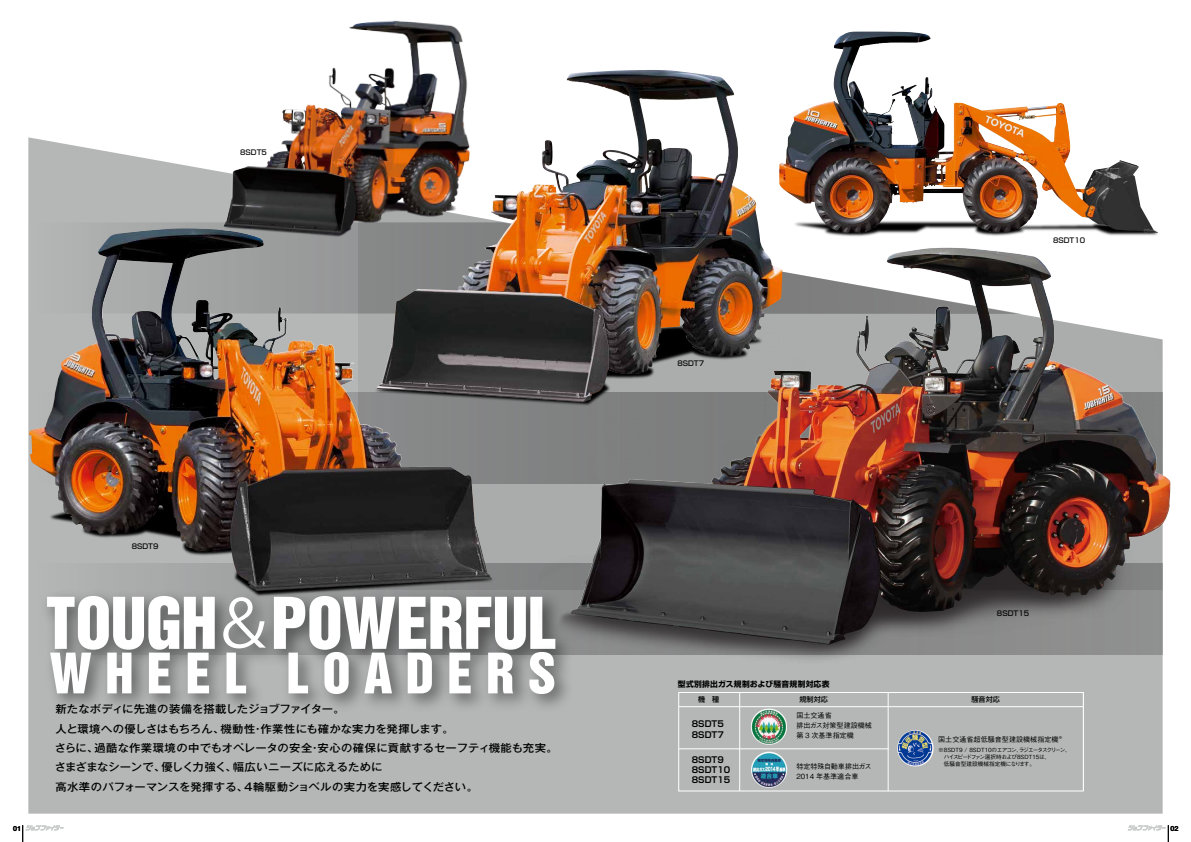
<style>
.page{position:relative;width:1191px;height:842px;background:#fff}
.page>*{position:absolute;margin:0;border:0;box-sizing:border-box;transform-origin:0 0}
.t1{font:65.2px "Helvetica Inserat";letter-spacing:-.015em;color:#fff}
.t2{font:51px "Helvetica Inserat";letter-spacing:.26em;color:#fff}
.t3{font:500 10.8px/19.3px "Gothic MB101 Pro";letter-spacing:.005em;color:#000;scale:1.05 1}
.t4{font:700 8.5px/10.2px "Shin Go Pro De";color:#000}
.t5{font:700 7.8px "Shin Go Pro";letter-spacing:.03em;color:#000}
.t6{font:500 7.1px/9.9px "Gothic BBB Pro";color:#000}
.t7{font:500 7.1px "Shin Go Pro";color:#000}
.t8{font:700 7.1px "Helvetica Neue";color:#000}
.t9{font:500 5.7px/6.8px "Gothic BBB Pro";letter-spacing:-.045em;color:#000}
.s1{font-family:"Koz Go Pr 6 N"}
</style>
<div class="page">
<div style="left:28px;top:137px;width:1134px;height:677px;background:#b5b6b6"></div>
<img style="left:492px;top:31px;width:670px;height:546px">
<img style="left:34px;top:577px;width:505px;height:118px">
<img style="left:37px;top:635px;width:557px;height:94px">
<img style="left:213px;top:20px;width:253px;height:209px">
<div style="left:492px;top:402px;width:47px;height:37px;background:#828383"></div>
<img style="left:377px;top:70px;width:284px;height:332px">
<div style="left:678px;top:692px;width:405px;height:99px;background:#b5b6b6"></div>
<div style="left:678px;top:692px;width:405px;height:99px;border:1px solid #fff"></div>
<img style="left:752px;top:709px;width:17px;height:10px">
<img style="left:897px;top:730px;width:36px;height:36px">
<img style="left:751px;top:752px;width:36px;height:36px;border-radius:18px">
<hr style="left:678px;top:706px;width:405px;height:1px;background:#fff">
<hr style="left:678px;top:748px;width:211px;height:1px;background:#fff">
<hr style="left:739px;top:692px;width:1px;height:99px;background:#fff">
<hr style="left:1083px;top:692px;width:1px;height:99px;background:#fff">
<hr style="left:887px;top:692px;width:1px;height:99px;background:#fff">
<img style="left:28px;top:469px;width:472px;height:136px">
<img style="left:29px;top:229px;width:463px;height:362px">
<img style="left:768px;top:187px;width:394px;height:45px">
<img style="left:778px;top:32px;width:380px;height:200px">
<img style="left:539px;top:232px;width:632px;height:456px">
<svg style="left:23px;top:825px;width:41px;height:17px"></svg>
<svg style="left:1128px;top:825px;width:41px;height:17px"></svg>
<p class="t7" style="left:240px;top:147px;width:28px">8SDT5</p>
<p class="t7" style="left:132px;top:541px;width:28px">8SDT9</p>
<h1 class="t1" style="left:46px;top:584px;width:512px">TOUGH<span class="s1">＆</span>POWERFUL</h1>
<h2 class="t2" style="left:49px;top:643px;width:508px">WHEEL LOADERS</h2>
<p class="t3" style="left:55px;top:698px;width:480px">新たなボディに先進の装備を搭載したジョブファイター。<br>人と環境への優しさはもちろん、機動性・作業性にも確かな実力を発揮します。<br>さらに、過酷な作業環境の中でもオペレータの安全・安心の確保に貢献するセーフティ機能も充実。さまざまなシーンで、優しく力強く、幅広いニーズに応えるために<br>高水準のパフォーマンスを発揮する、4輪駆動ショベルの実力を実感してください。</p>
<p class="t7" style="left:677px;top:357px;width:28px">8SDT7</p>
<p class="t5" style="left:678px;top:677px;width:153px">型式別排出ガス規制および騒音規制対応表</p>
<p class="t7" style="left:1053px;top:235px;width:34px">8SDT10</p>
<p class="t7" style="left:997px;top:608px;width:34px">8SDT15</p>
<p class="t7" style="left:698px;top:694px;width:23px">機　種</p>
<p class="t4" style="left:692px;top:718px;width:34px">8SDT5<br>8SDT7</p>
<p class="t4" style="left:692px;top:753px;width:40px">8SDT9<br>8SDT10<br>8SDT15</p>
<p class="t7" style="left:799px;top:694px;width:30px">規制対応</p>
<p class="t7" style="left:971px;top:694px;width:30px">騒音対応</p>
<p class="t6" style="left:796px;top:710px;width:77px">国土交通省<br>排出ガス対策型建設機械第 3 次基準指定機</p>
<p class="t6" style="left:796px;top:760px;width:77px">特定特殊自動車排出ガス<br>2014 年基準適合車</p>
<p class="t6" style="left:938px;top:733px;width:126px">国土交通省超低騒音型建設機械指定機<sup>※</sup></p>
<p class="t9" style="left:938px;top:746px;width:134px">※8SDT9 / 8SDT10のエアコン、ラジエータスクリーン、　ハイスピードファン選択時および8SDT15は、<br>　低騒音型建設機械指定機になります。</p>
<p class="t8" style="left:13px;top:823px;width:9px">01</p>
<p class="t8" style="left:1170px;top:823px;width:9px">02</p>
</div>
